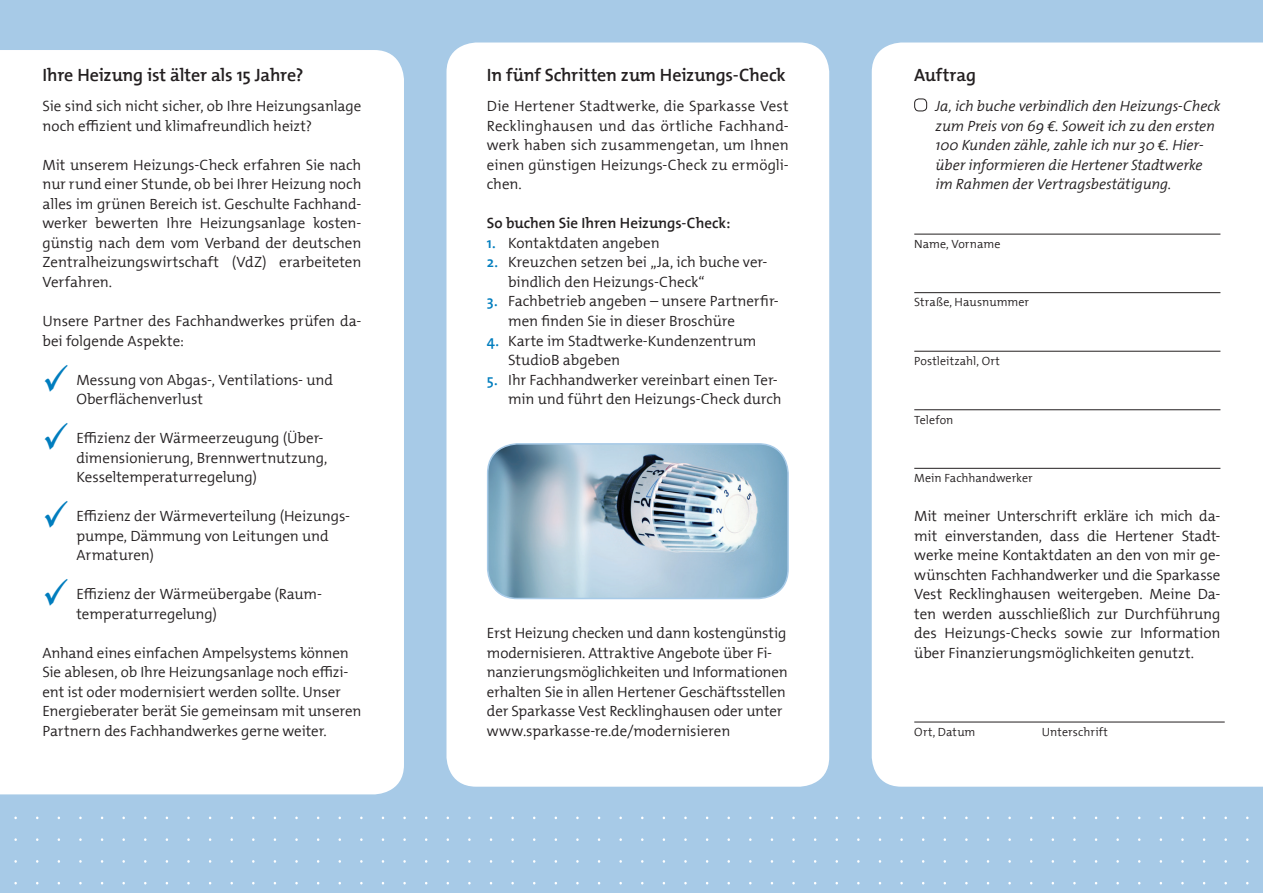
<style>
.page{position:relative;width:1263px;height:893px;background:#a7cae7}
.page>*{position:absolute;margin:0;border:0;box-sizing:border-box;transform-origin:0 0}
.t1{font:300 18px "The Mix";letter-spacing:-.01em;color:#231f20}
.t2{font:300 15px/19.5px "The Mix";letter-spacing:-.005em;color:#231f20}
.t3{font:italic 300 15px/19.5px "The Mix";letter-spacing:-.005em;color:#231f20}
.t4{font:300 15px "The Mix";color:#231f20}
.t5{font:300 12px "The Mix";letter-spacing:.005em;color:#231f20}
.s1{color:#007dbe}
</style>
<div class="page">
<div style="left:872px;top:43px;width:391px;height:744px;background:#fff"></div>
<div style="left:0;top:50px;width:404px;height:744px;background:#fff"></div>
<div style="left:446px;top:43px;width:383px;height:744px;background:#fff;border-radius:30px"></div>
<img style="left:488px;top:444px;width:300px;height:154px">
<div style="left:487px;top:443px;width:302px;height:156px;border:2px solid #a7cae7;border-radius:30px"></div>
<hr style="left:914px;top:234px;width:306px;height:1px;background:#231f20">
<hr style="left:914px;top:292px;width:306px;height:1px;background:#231f20">
<hr style="left:914px;top:351px;width:306px;height:1px;background:#231f20">
<hr style="left:914px;top:409px;width:306px;height:1px;background:#231f20">
<hr style="left:914px;top:468px;width:306px;height:1px;background:#231f20">
<hr style="left:914px;top:722px;width:311px;height:1px;background:#231f20">
<div style="left:914px;top:99px;width:13px;height:12px;border:1px solid #231f20;border-radius:4px"></div>
<svg style="left:45px;top:364px;width:23px;height:27px"></svg>
<svg style="left:45px;top:422px;width:23px;height:28px"></svg>
<svg style="left:45px;top:500px;width:23px;height:28px"></svg>
<svg style="left:45px;top:579px;width:23px;height:27px"></svg>
<p class="t1" style="left:43px;top:66px;width:262px">Ihre Heizung ist älter als 15 Jahre?</p>
<p class="t2" style="left:43px;top:97px;width:320px">Sie sind sich nicht sicher, ob Ihre Heizungsanlage noch effizient und klimafreundlich heizt?</p>
<p class="t2" style="left:43px;top:156px;width:320px;text-align:justify">Mit unserem Heizungs-Check erfahren Sie nach nur rund einer Stunde, ob bei Ihrer Heizung noch alles im grünen Bereich ist. Geschulte Fachhand&shy;werker bewerten Ihre Heizungsanlage kosten&shy;günstig nach dem vom Verband der deutschen Zentralheizungswirtschaft (VdZ) erarbeiteten Verfahren.</p>
<p class="t2" style="left:43px;top:312px;width:320px">Unsere Partner des Fachhandwerkes prüfen da&shy;bei folgende Aspekte:</p>
<p class="t2" style="left:77px;top:370px;width:258px">Messung von Abgas-, Ventilations- und<br>Oberflächenverlust</p>
<p class="t2" style="left:77px;top:429px;width:252px">Effizienz der Wärmeerzeugung (Über&shy;dimensionierung, Brennwertnutzung,<br>Kesseltemperaturregelung)</p>
<p class="t2" style="left:77px;top:507px;width:275px">Effizienz der Wärmeverteilung (Heizungs&shy;pumpe, Dämmung von Leitungen und<br>Armaturen)</p>
<p class="t2" style="left:77px;top:585px;width:247px">Effizienz der Wärmeübergabe (Raum&shy;temperaturregelung)</p>
<p class="t2" style="left:43px;top:644px;width:320px">Anhand eines einfachen Ampelsystems können Sie ablesen, ob Ihre Heizungsanlage noch effizi&shy;ent ist oder modernisiert werden sollte. Unser Energieberater berät Sie gemeinsam mit unseren Partnern des Fachhandwerkes gerne weiter.</p>
<p class="t1" style="left:487px;top:66px;width:300px">In fünf Schritten zum Heizungs-Check</p>
<p class="t2" style="left:487px;top:97px;width:303px;text-align:justify">Die Hertener Stadtwerke, die Sparkasse Vest Recklinghausen und das örtliche Fachhand&shy;werk haben sich zusammengetan, um Ihnen einen günstigen Heizungs-Check zu ermögli&shy;chen.</p>
<p class="t4" style="left:487px;top:215px;width:245px">So buchen Sie Ihren Heizungs-Check:</p>
<p class="t2" style="left:487px;top:234px;width:174px"><span class="s1">1.</span> Kontaktdaten angeben</p>
<p class="t2" style="left:508px;top:253px;width:261px;text-indent:-21px"><span class="s1">2.</span> Kreuzchen setzen bei „Ja, ich buche ver&shy;bindlich den Heizungs-Check“</p>
<p class="t2" style="left:508px;top:292px;width:272px;text-indent:-21px"><span class="s1">3.</span> Fachbetrieb angeben – unsere Partnerfir&shy;men finden Sie in dieser Broschüre</p>
<p class="t2" style="left:508px;top:331px;width:250px;text-indent:-21px"><span class="s1">4.</span> Karte im Stadtwerke-Kundenzentrum<br>StudioB abgeben</p>
<p class="t2" style="left:487px;top:370px;width:296px;text-align:right"><span class="s1">5.</span> Ihr Fachhandwerker vereinbart einen Ter&shy;min und führt den Heizungs-Check durch</p>
<p class="t2" style="left:487px;top:624px;width:302px">Erst Heizung checken und dann kostengünstig modernisieren. Attraktive Angebote über Fi&shy;nanzierungsmöglichkeiten und Informationen erhalten Sie in allen Hertener Geschäftsstellen der Sparkasse Vest Recklinghausen oder unter www.sparkasse-re.de/modernisieren</p>
<p class="t1" style="left:914px;top:66px;width:63px">Auftrag</p>
<p class="t3" style="left:935px;top:97px;width:286px">Ja, ich buche verbindlich den Heizungs-Check zum Preis von 69 €. Soweit ich zu den ersten 100 Kunden zähle, zahle ich nur 30 €. Hier&shy;über informieren die Hertener Stadtwerke im Rahmen der Vertragsbestätigung.</p>
<p class="t5" style="left:914px;top:238px;width:88px">Name, Vorname</p>
<p class="t5" style="left:914px;top:296px;width:116px">Straße, Hausnummer</p>
<p class="t5" style="left:914px;top:355px;width:87px">Postleitzahl, Ort</p>
<p class="t5" style="left:914px;top:413px;width:41px">Telefon</p>
<p class="t5" style="left:914px;top:472px;width:120px">Mein Fachhandwerker</p>
<p class="t2" style="left:914px;top:507px;width:308px;text-align:justify">Mit meiner Unterschrift erkläre ich mich da&shy;mit einverstanden, dass die Hertener Stadt&shy;werke meine Kontaktdaten an den von mir ge&shy;wünschten Fachhandwerker und die Sparkasse Vest Recklinghausen weitergeben. Meine Da&shy;ten werden ausschließlich zur Durchführung des Heizungs-Checks sowie zur Information über Finanzierungsmöglichkeiten genutzt.</p>
<p class="t5" style="left:914px;top:726px;width:63px">Ort, Datum</p>
<p class="t5" style="left:1042px;top:726px;width:68px">Unterschrift</p>
</div>
